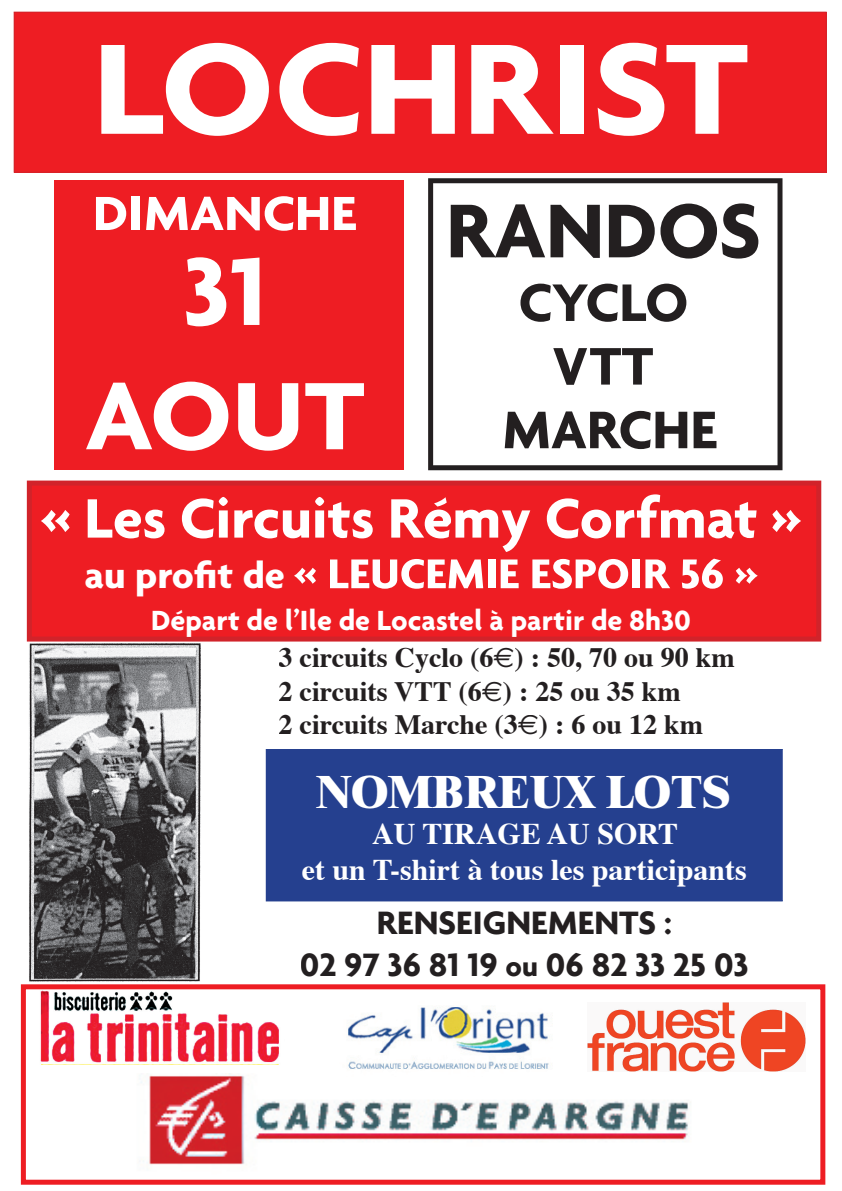
<style>
.page{position:relative;width:842px;height:1191px;background:#fff}
.page>*{position:absolute;margin:0;border:0;box-sizing:border-box;transform-origin:0 0}
.t1{font:700 139.2px "Agenda";color:#fff;scale:1.08 1}
.t2{font:700 103.5px/124.3px "Agenda";color:#fff;text-align:center;scale:1.05 1}
.t3{font:700 82.3px "Agenda";color:#231f20}
.t4{font:700 60px "Agenda";color:#fff}
.t5{font:700 57.2px/63.6px "Agenda";color:#231f20;text-align:center}
.t6{font:700 51.8px "Agenda";color:#fff;scale:1.05 1}
.t7{font:700 condensed 45px "Agenda";color:#fff;scale:1.2 1}
.t8{font:800 45px "Times";color:#fff}
.t9{font:700 35px/42px "Agenda";color:#231f20;text-align:center}
.t10{font:700 30px/36px "Times";color:#fff;text-align:center}
.t11{font:700 30px "Agenda";color:#fff}
.t12{font:700 28px/33.6px "Times";color:#231f20}
.s1{font-size:40px}
.s2{font-family:"Euro Sans";font-weight:400}
.s3{font-size:30px}
</style>
<div class="page">
<svg style="left:21px;top:984px;width:804px;height:200px"></svg>
<svg style="left:27px;top:480px;width:794px;height:161px;background:#ec1e24"></svg>
<div style="left:14px;top:12px;width:813px;height:161px;background:#ee1d23"></div>
<div style="left:55px;top:181px;width:349px;height:289px;background:#ee1d23"></div>
<svg style="left:428px;top:178px;width:354px;height:292px"></svg>
<div style="left:266px;top:749px;width:517px;height:152px;background:#25408f"></div>
<img style="left:587px;top:1002px;width:219px;height:69px">
<img style="left:107px;top:1073px;width:662px;height:103px">
<img style="left:318px;top:991px;width:257px;height:93px">
<img style="left:36px;top:990px;width:248px;height:74px">
<img style="left:29px;top:643px;width:171px;height:338px">
<h1 class="t1" style="left:93px;top:4px;width:609px">LOCHRIST</h1>
<h3 class="t6" style="left:93px;top:182px;width:253px">DIMANCHE</h3>
<h2 class="t2" style="left:85px;top:227px;width:268px">31<br>AOUT</h2>
<h3 class="t3" style="left:446px;top:180px;width:316px">RANDOS</h3>
<h3 class="t5" style="left:502px;top:269px;width:217px">CYCLO<br>VTT<br>MARCHE</h3>
<h3 class="t4" style="left:41px;top:481px;width:761px">« Les Circuits Rémy Corfmat »</h3>
<h3 class="t7" style="left:84px;top:547px;width:562px"><span class="s1">au profit de</span> « LEUCEMIE ESPOIR 56 »</h3>
<p class="t11" style="left:151px;top:602px;width:541px">Départ de l’Ile de Locastel à partir de 8h30</p>
<p class="t12" style="left:279px;top:638px;width:458px">3 circuits Cyclo (6<span class="s2">€</span>) : 50, 70 ou 90 km<br>2 circuits VTT (6<span class="s2">€</span>) : 25 ou 35 km<br>2 circuits Marche (3<span class="s2">€</span>) : 6 ou 12 km</p>
<h3 class="t8" style="left:317px;top:764px;width:415px">NOMBREUX LOTS</h3>
<p class="t10" style="left:302px;top:812px;width:447px">AU TIRAGE AU SORT<br>et un T-shirt à tous les participants</p>
<p class="t9" style="left:300px;top:901px;width:450px">RENSEIGNEMENTS :<br>02 97 36 81 19 <span class="s3">ou</span> 06 82 33 25 03</p>
</div>
